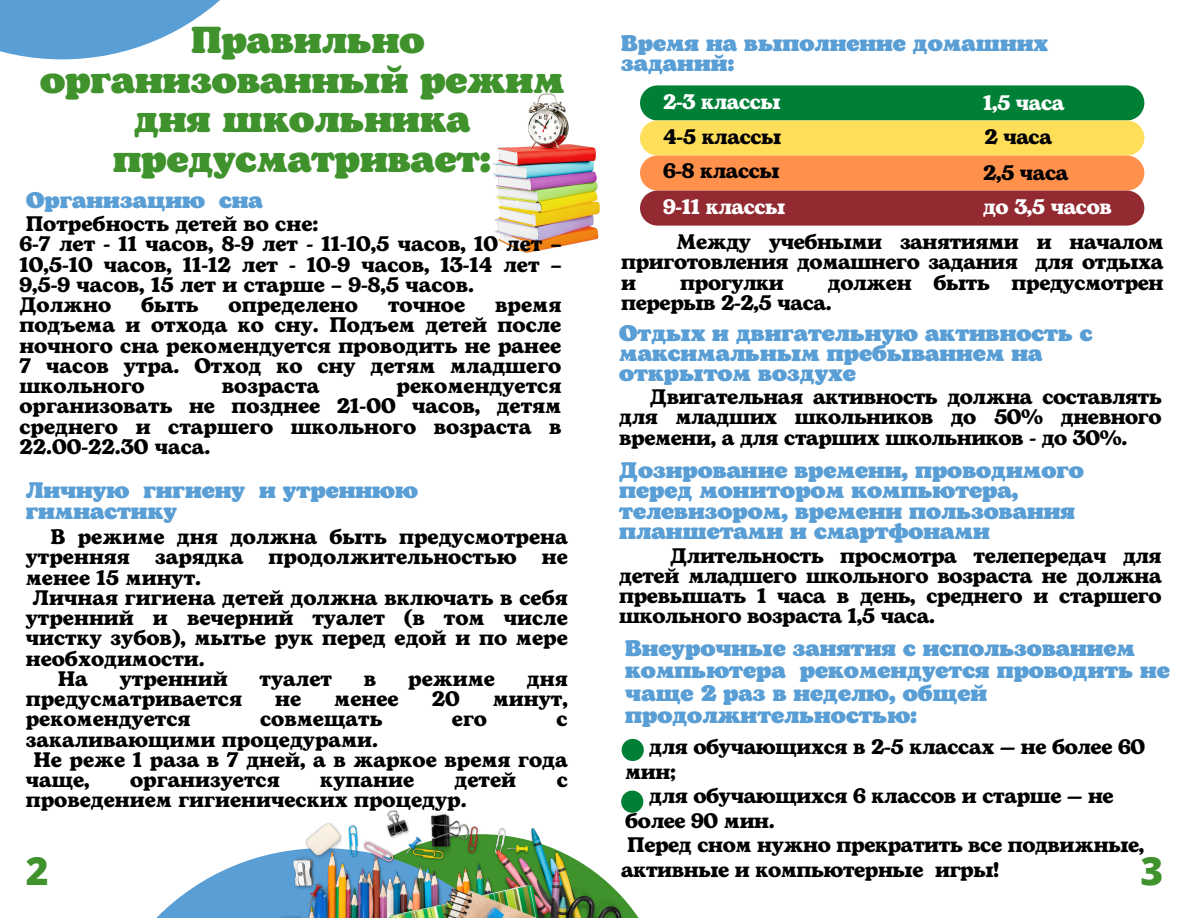
<style>
.page{position:relative;width:1188px;height:918px;background:#fff}
.page>*{position:absolute;margin:0;border:0;box-sizing:border-box;transform-origin:0 0}
.t1{font:800 39px "Open Sans";color:#3f922c}
.t2{font:900 37.5px/39.3px "Bogart";color:#3f922c;text-align:center}
.t3{font:900 22.5px/20.2px "Bogart";color:#599ed5}
.t4{font:700 21px/20.2px "Bogart";color:#000;text-align:justify}
.t5{font:700 21px/24.8px "Bogart";letter-spacing:-.02em;color:#000}
.t6{font:700 21px "Bogart";letter-spacing:-.02em;color:#fff}
</style>
<div class="page">
<svg style="left:0;top:0;width:220px;height:59px;fill:#599ed5"></svg>
<svg style="left:156px;top:852px;width:123px;height:66px;fill:#599ed5"></svg>
<svg style="left:640px;top:85px;width:504px;height:141px;background:#a68948"></svg>
<img style="left:494px;top:94px;width:105px;height:159px">
<img style="left:279px;top:810px;width:348px;height:108px">
<div style="left:622px;top:739px;width:22px;height:22px;background:#008037;border-radius:50%"></div>
<div style="left:621px;top:791px;width:22px;height:22px;background:#008037;border-radius:50%"></div>
<p class="t2" style="left:40px;top:23px;width:526px">Правильно организованный режим дня школьника предусматривает:</p>
<p class="t3" style="left:26px;top:191px;width:238px">Организацию сна</p>
<p class="t4" style="left:26px;top:215px;width:294px">Потребность детей во сне:</p>
<p class="t4" style="left:19px;top:235px;width:544px">6-7 лет - 11 часов, 8-9 лет - 11-10,5 часов, 10 лет – 10,5-10 часов, 11-12 лет - 10-9 часов, 13-14 лет – 9,5-9 часов, 15 лет и старше – 9-8,5 часов.</p>
<p class="t4" style="left:19px;top:296px;width:93px">Должно</p>
<p class="t4" style="left:141px;top:296px;width:59px">быть</p>
<p class="t4" style="left:229px;top:296px;width:131px">определено</p>
<p class="t4" style="left:388px;top:296px;width:79px">точное</p>
<p class="t4" style="left:19px;top:296px;width:544px;text-indent:476px">время подъема и отхода ко сну. Подъем детей после ночного сна рекомендуется проводить не ранее 7 часов утра. Отход ко сну детям младшего школьного</p>
<p class="t4" style="left:19px;top:377px;width:544px;text-indent:377px">рекомендуется организовать не позднее 21-00 часов, детям среднего и старшего школьного возраста в 22.00-22.30 часа.</p>
<p class="t4" style="left:222px;top:377px;width:99px">возраста</p>
<p class="t3" style="left:26px;top:482px;width:394px">Личную гигиену и утреннюю гимнастику</p>
<p class="t4" style="left:26px;top:528px;width:544px;text-indent:25px">В режиме дня должна быть предусмотрена утренняя зарядка продолжительностью не менее 15 минут.</p>
<p class="t4" style="left:26px;top:588px;width:544px;text-indent:7px">Личная гигиена детей должна включать в себя утренний и вечерний туалет (в том числе чистку зубов), мытье рук перед едой и по мере необходимости.</p>
<p class="t4" style="left:58px;top:669px;width:32px">На</p>
<p class="t4" style="left:120px;top:669px;width:110px">утренний</p>
<p class="t4" style="left:260px;top:669px;width:74px">туалет</p>
<p class="t4" style="left:364px;top:669px;width:14px">в</p>
<p class="t4" style="left:408px;top:669px;width:88px">режиме</p>
<p class="t4" style="left:527px;top:669px;width:42px">дня</p>
<p class="t4" style="left:26px;top:690px;width:218px">предусматривается</p>
<p class="t4" style="left:275px;top:690px;width:28px">не</p>
<p class="t4" style="left:334px;top:690px;width:66px">менее</p>
<p class="t4" style="left:432px;top:690px;width:30px">20</p>
<p class="t4" style="left:493px;top:690px;width:76px">минут,</p>
<p class="t4" style="left:26px;top:710px;width:166px">рекомендуется</p>
<p class="t4" style="left:260px;top:710px;width:124px">совмещать</p>
<p class="t4" style="left:452px;top:710px;width:37px">его</p>
<p class="t4" style="left:557px;top:710px;width:13px">с</p>
<p class="t4" style="left:26px;top:730px;width:354px">закаливающими процедурами.</p>
<p class="t4" style="left:26px;top:750px;width:544px;text-indent:8px">Не реже 1 раза в 7 дней, а в жаркое время года чаще,</p>
<p class="t4" style="left:130px;top:771px;width:151px">организуется</p>
<p class="t4" style="left:320px;top:771px;width:95px">купание</p>
<p class="t4" style="left:455px;top:771px;width:63px">детей</p>
<p class="t4" style="left:557px;top:771px;width:13px">с</p>
<p class="t4" style="left:26px;top:791px;width:442px">проведением гигиенических процедур.</p>
<p class="t1" style="left:26px;top:843px;width:24px">2</p>
<p class="t3" style="left:621px;top:34px;width:428px">Время на выполнение домашних заданий:</p>
<p class="t6" style="left:663px;top:86px;width:119px">2-3 классы</p>
<p class="t4" style="left:663px;top:127px;width:120px">4-5 классы</p>
<p class="t4" style="left:663px;top:161px;width:118px">6-8 классы</p>
<p class="t6" style="left:663px;top:192px;width:124px">9-11 классы</p>
<p class="t6" style="left:983px;top:87px;width:83px">1,5 часа</p>
<p class="t4" style="left:984px;top:127px;width:69px">2 часа</p>
<p class="t4" style="left:983px;top:164px;width:87px">2,5 часа</p>
<p class="t6" style="left:983px;top:192px;width:130px">до 3,5 часов</p>
<p class="t4" style="left:621px;top:233px;width:544px;text-indent:55px">Между учебными занятиями и началом приготовления домашнего задания для отдыха и</p>
<p class="t5" style="left:621px;top:273px;width:544px;line-height:20.2px;text-indent:207px">должен быть предусмотрен перерыв 2-2,5 часа.</p>
<p class="t5" style="left:680px;top:271px;width:105px">прогулки</p>
<p class="t3" style="left:619px;top:324px;width:475px">Отдых и двигательную активность с максимальным пребыванием на открытом воздухе</p>
<p class="t4" style="left:619px;top:388px;width:544px;text-indent:31px">Двигательная активность должна составлять для младших школьников до 50% дневного времени, а для старших школьников - до 30%.</p>
<p class="t3" style="left:619px;top:461px;width:466px">Дозирование времени, проводимого перед монитором компьютера, телевизором, времени пользования планшетами и смартфонами</p>
<p class="t4" style="left:619px;top:546px;width:544px;text-indent:51px">Длительность просмотра телепередач для детей младшего школьного возраста не должна превышать 1 часа в день, среднего и старшего школьного возраста 1,5 часа.</p>
<p class="t3" style="left:625px;top:638px;width:546px;line-height:22.5px">Внеурочные занятия с использованием компьютера рекомендуется проводить не чаще 2 раз в неделю, общей продолжительностью:</p>
<p class="t5" style="left:625px;top:735px;width:521px">• для обучающихся в 2-5 классах — не более 60 мин;</p>
<p class="t5" style="left:625px;top:785px;width:490px">• для обучающихся 6 классов и старше — не более 90 мин.</p>
<p class="t5" style="left:621px;top:833px;width:525px">Перед сном нужно прекратить все подвижные, активные и компьютерные игры!</p>
<p class="t1" style="left:1140px;top:843px;width:24px">3</p>
</div>
